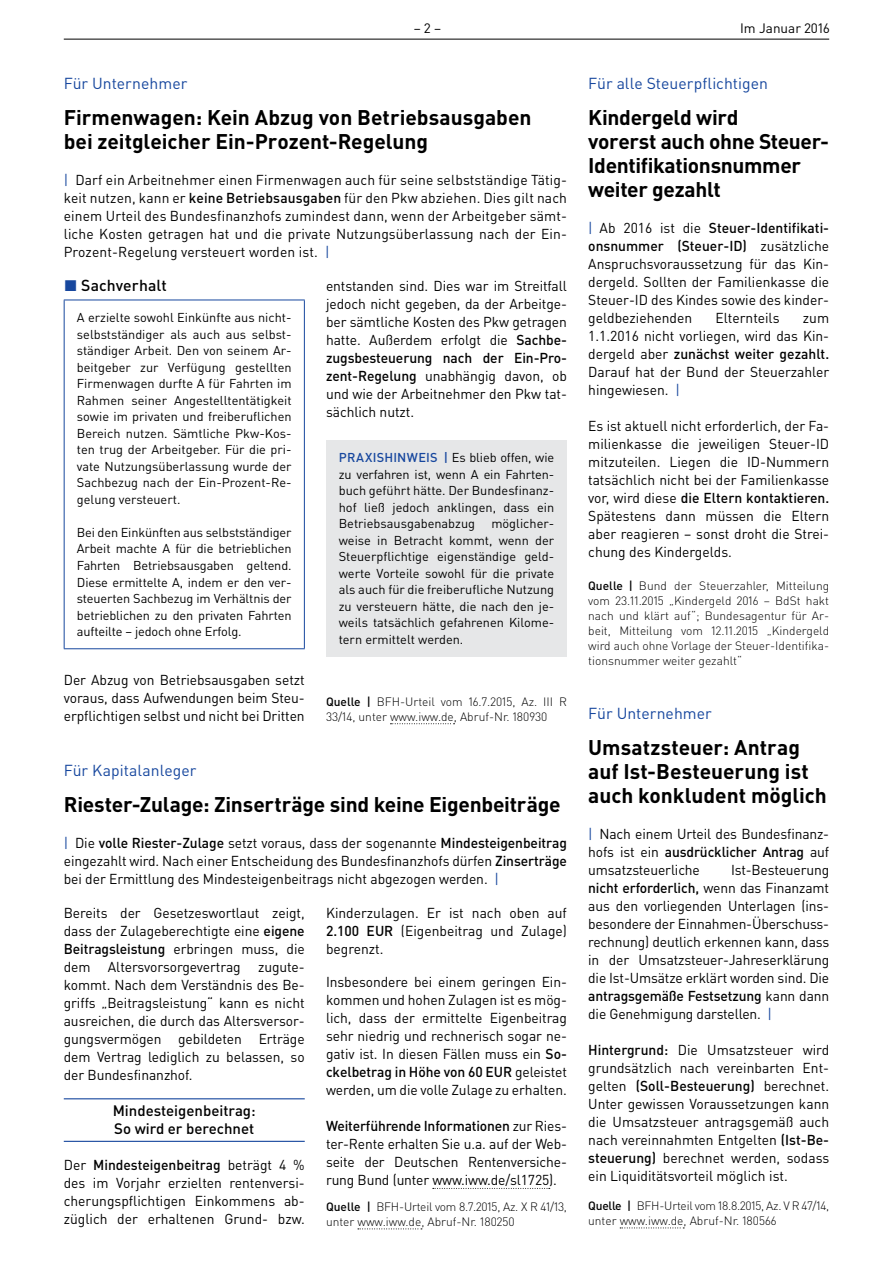
<style>
.page{position:relative;width:893px;height:1263px;background:#fff}
.page>*{position:absolute;margin:0;border:0;box-sizing:border-box;transform-origin:0 0}
.t1{font:700 21px/24px "DIN Pro";letter-spacing:-.005em;color:#000}
.t2{font:15.75px "DIN Pro";color:#17479e}
.t3{font:500 15.75px "DIN Pro";letter-spacing:.005em;color:#000}
.t4{font:500 15px/18px "DIN Pro";color:#000}
.t5{font:14.25px/18px "DIN Pro";letter-spacing:-.005em;color:#000;text-align:justify}
.t6{font:13.5px "DIN Pro";color:#000}
.t7{font:12.75px/16.5px "DIN Pro";color:#000;text-align:justify}
.t8{font:300 12px/15px "DIN Pro";color:#000}
.s1{color:#17479e}
.s2{font-weight:500}
.s3{font-weight:500;color:#17479e}
</style>
<div class="page">
<hr style="left:64px;top:39px;width:765px;height:1px;background:#000">
<svg style="left:620px;top:1227px;width:64px;height:1px"></svg>
<hr style="left:64px;top:1098px;width:241px;height:1px;background:#17479e">
<hr style="left:64px;top:1141px;width:241px;height:1px;background:#17479e">
<svg style="left:433px;top:1188px;width:117px;height:1px"></svg>
<svg style="left:358px;top:1228px;width:64px;height:1px"></svg>
<hr style="left:64px;top:300px;width:241px;height:1px;background:#17479e">
<hr style="left:64px;top:300px;width:1px;height:348px;background:#17479e">
<hr style="left:304px;top:300px;width:1px;height:348px;background:#17479e">
<hr style="left:64px;top:648px;width:241px;height:1px;background:#17479e">
<svg style="left:390px;top:723px;width:65px;height:1px"></svg>
<div style="left:326px;top:440px;width:241px;height:217px;background:#e6e7e8"></div>
<p class="t6" style="left:414px;top:19px;width:29px">– 2 –</p>
<p class="t6" style="left:740px;top:19px;width:91px">Im Januar 2016</p>
<p class="t2" style="left:64px;top:73px;width:125px">Für Unternehmer</p>
<h1 class="t1" style="left:64px;top:105px;width:469px">Firmenwagen: Kein Abzug von Betriebsausgaben bei zeitgleicher Ein-Prozent-Regelung</h1>
<p class="t5" style="left:64px;top:171px;width:505px"><span class="s1">|</span> Darf ein Arbeitnehmer einen Firmenwagen auch für seine selbstständige Tätig&shy;keit nutzen, kann er <span class="s2">keine Betriebsausgaben</span> für den Pkw abziehen. Dies gilt nach einem Urteil des Bundesfinanzhofs zumindest dann, wenn der Arbeitgeber sämt&shy;liche Kosten getragen hat und die private Nutzungsüberlassung nach der Ein-Prozent-Regelung versteuert worden ist. <span class="s1">|</span></p>
<p class="t3" style="left:64px;top:275px;width:104px"><span class="s1">◼</span> Sachverhalt</p>
<p class="t7" style="left:77px;top:309px;width:216px">A erzielte sowohl Einkünfte aus nicht&shy;selbstständiger als auch aus selbst&shy;ständiger Arbeit. Den von seinem Ar&shy;beitgeber zur Verfügung gestellten Firmenwagen durfte A für Fahrten im Rahmen seiner Angestelltentätigkeit sowie im privaten und freiberuflichen Bereich nutzen. Sämtliche Pkw-Kos&shy;ten trug der Arbeitgeber. Für die pri&shy;vate Nutzungsüberlassung wurde der Sachbezug nach der Ein-Prozent-Re&shy;gelung versteuert.</p>
<p class="t7" style="left:77px;top:524px;width:216px">Bei den Einkünften aus selbstständiger Arbeit machte A für die betrieblichen Fahrten Betriebsausgaben geltend.<br>Diese ermittelte A, indem er den ver&shy;steuerten Sachbezug im Verhältnis der betrieblichen zu den privaten Fahrten aufteilte – jedoch ohne Erfolg.</p>
<p class="t5" style="left:64px;top:670px;width:242px">Der Abzug von Betriebsausgaben setzt voraus, dass Aufwendungen beim Steu&shy;erpflichtigen selbst und nicht bei Dritten</p>
<p class="t5" style="left:326px;top:276px;width:242px">entstanden sind. Dies war im Streitfall jedoch nicht gegeben, da der Arbeitge&shy;ber sämtliche Kosten des Pkw getragen hatte. Außerdem erfolgt die <span class="s2">Sachbe&shy;zugsbesteuerung nach der Ein-Pro&shy;zent-Regelung</span> unabhängig davon, ob und wie der Arbeitnehmer den Pkw tat&shy;sächlich nutzt.</p>
<p class="t7" style="left:339px;top:449px;width:217px"><span class="s3">PRAXISHINWEIS |</span> Es blieb offen, wie zu verfahren ist, wenn A ein Fahrten&shy;buch geführt hätte. Der Bundesfinanz&shy;hof ließ jedoch anklingen, dass ein Betriebsausgabenabzug</p>
<p class="t7" style="left:339px;top:515px;width:217px;text-indent:153px">möglicher&shy;weise in Betracht kommt, wenn der Steuerpflichtige eigenständige geld&shy;werte Vorteile sowohl für die private als auch für die freiberufliche Nutzung zu versteuern hätte, die nach den je&shy;weils tatsächlich gefahrenen Kilome&shy;tern ermittelt werden.</p>
<p class="t8" style="left:326px;top:693px;width:242px"><span class="s2">Quelle |</span> BFH-Urteil vom 16.7.2015, Az. III R<br>33/14, unter www.iww.de, Abruf-Nr. 180930</p>
<p class="t2" style="left:64px;top:760px;width:134px">Für Kapitalanleger</p>
<h1 class="t1" style="left:64px;top:792px;width:498px">Riester-Zulage: Zinserträge sind keine Eigenbeiträge</h1>
<p class="t5" style="left:64px;top:834px;width:505px"><span class="s1">|</span> Die <span class="s2">volle Riester-Zulage</span> setzt voraus, dass der sogenannte <span class="s2">Mindesteigenbeitrag </span>eingezahlt wird. Nach einer Entscheidung des Bundesfinanzhofs dürfen <span class="s2">Zinserträge </span>bei der Ermittlung des Mindesteigenbeitrags nicht abgezogen werden. <span class="s1">|</span></p>
<p class="t5" style="left:64px;top:904px;width:242px">Bereits der Gesetzeswortlaut zeigt, dass der Zulageberechtigte eine <span class="s2">eigene Beitragsleistung</span> erbringen muss, die dem Altersvorsorgevertrag zugute&shy;kommt. Nach dem Verständnis des Be&shy;griffs „Beitragsleistung“ kann es nicht ausreichen, die durch das Altersversor&shy;gungsvermögen gebildeten Erträge dem Vertrag lediglich zu belassen, so der Bundesfinanzhof.</p>
<p class="t4" style="left:113px;top:1101px;width:144px">Mindesteigenbeitrag:<br>So wird er berechnet</p>
<p class="t5" style="left:64px;top:1156px;width:242px">Der <span class="s2">Mindesteigenbeitrag</span> beträgt 4 % des im Vorjahr erzielten rentenversi&shy;cherungspflichtigen Einkommens ab&shy;züglich der erhaltenen Grund- bzw.</p>
<p class="t5" style="left:326px;top:904px;width:242px">Kinderzulagen. Er ist nach oben auf <span class="s2">2.100 EUR</span> (Eigenbeitrag und Zulage) begrenzt.</p>
<p class="t5" style="left:326px;top:973px;width:242px">Insbesondere bei einem geringen Ein&shy;kommen und hohen Zulagen ist es mög&shy;lich, dass der ermittelte Eigenbeitrag sehr niedrig und rechnerisch sogar ne&shy;gativ ist. In diesen Fällen muss ein <span class="s2">So&shy;ckelbetrag in Höhe von 60 EUR</span> geleistet werden, um die volle Zulage zu erhalten.</p>
<p class="t5" style="left:326px;top:1117px;width:242px"><span class="s2">Weiterführende Informationen</span> zur Ries&shy;ter-Rente erhalten Sie u.a. auf der Web&shy;seite der Deutschen Rentenversiche&shy;rung Bund (unter www.iww.de/sl1725).</p>
<p class="t8" style="left:326px;top:1198px;width:242px"><span class="s2">Quelle |</span> BFH-Urteil vom 8.7.2015, Az. X R 41/13, unter www.iww.de, Abruf-Nr. 180250</p>
<p class="t2" style="left:588px;top:73px;width:181px">Für alle Steuerpflichtigen</p>
<h1 class="t1" style="left:588px;top:105px;width:242px">Kindergeld wird<br>vorerst auch ohne Steuer-<br>Identifikationsnummer weiter gezahlt</h1>
<p class="t5" style="left:588px;top:219px;width:242px"><span class="s1">|</span> Ab 2016 ist die <span class="s2">Steuer-Identifikati&shy;onsnummer (Steuer-ID)</span> zusätzliche Anspruchsvoraussetzung für das Kin&shy;dergeld. Sollten der Familienkasse die Steuer-ID des Kindes sowie des kinder&shy;geldbeziehenden</p>
<p class="t5" style="left:715px;top:309px;width:66px">Elternteils</p>
<p class="t5" style="left:588px;top:309px;width:242px;text-indent:215px">zum 1.1.2016 nicht vorliegen, wird das Kin&shy;dergeld aber <span class="s2">zunächst weiter gezahlt.<br></span>Darauf hat der Bund der Steuerzahler hingewiesen. <span class="s1">|</span></p>
<p class="t5" style="left:588px;top:417px;width:242px">Es ist aktuell nicht erforderlich, der Fa&shy;milienkasse die jeweiligen Steuer-ID mitzuteilen. Liegen die ID-Nummern tatsächlich nicht bei der Familienkasse vor, wird diese <span class="s2">die Eltern kontaktieren.<br></span>Spätestens dann müssen die Eltern aber reagieren – sonst droht die Strei&shy;chung des Kindergelds.</p>
<p class="t8" style="left:588px;top:578px;width:242px;text-align:justify"><span class="s2">Quelle |</span> Bund der Steuerzahler, Mitteilung vom 23.11.2015 „Kindergeld 2016 – BdSt hakt nach und klärt auf“; Bundesagentur für Ar&shy;beit, Mitteilung vom 12.11.2015 „Kindergeld wird auch ohne Vorlage der Steuer-Identifika&shy;tionsnummer weiter gezahlt“</p>
<p class="t2" style="left:588px;top:703px;width:125px">Für Unternehmer</p>
<h1 class="t1" style="left:588px;top:735px;width:240px">Umsatzsteuer: Antrag auf Ist-Besteuerung ist auch konkludent möglich</h1>
<p class="t5" style="left:588px;top:825px;width:242px"><span class="s1">|</span> Nach einem Urteil des Bundesfinanz&shy;hofs ist ein <span class="s2">ausdrücklicher Antrag</span> auf umsatzsteuerliche</p>
<p class="t5" style="left:588px;top:861px;width:242px;text-indent:143px">Ist-Besteuerung <span class="s2">nicht erforderlich,</span> wenn das Finanzamt aus den vorliegenden Unterlagen (ins&shy;besondere der Einnahmen-Überschuss&shy;rechnung) deutlich erkennen kann, dass in der Umsatzsteuer-Jahreserklärung die Ist-Umsätze erklärt worden sind. Die <span class="s2">antragsgemäße Festsetzung</span> kann dann die Genehmigung darstellen. <span class="s1">|</span></p>
<p class="t5" style="left:588px;top:1041px;width:242px"><span class="s2">Hintergrund:</span> Die Umsatzsteuer wird grundsätzlich nach vereinbarten Ent&shy;gelten <span class="s2">(Soll-Besteuerung)</span> berechnet.<br>Unter gewissen Voraussetzungen kann die Umsatzsteuer antragsgemäß auch nach vereinnahmten Entgelten <span class="s2">(Ist-Be&shy;steuerung)</span> berechnet werden, sodass ein Liquiditätsvorteil möglich ist.</p>
<p class="t8" style="left:588px;top:1197px;width:242px"><span class="s2">Quelle |</span> BFH-Urteil vom 18.8.2015, Az. V R 47/14, unter www.iww.de, Abruf-Nr. 180566</p>
</div>
